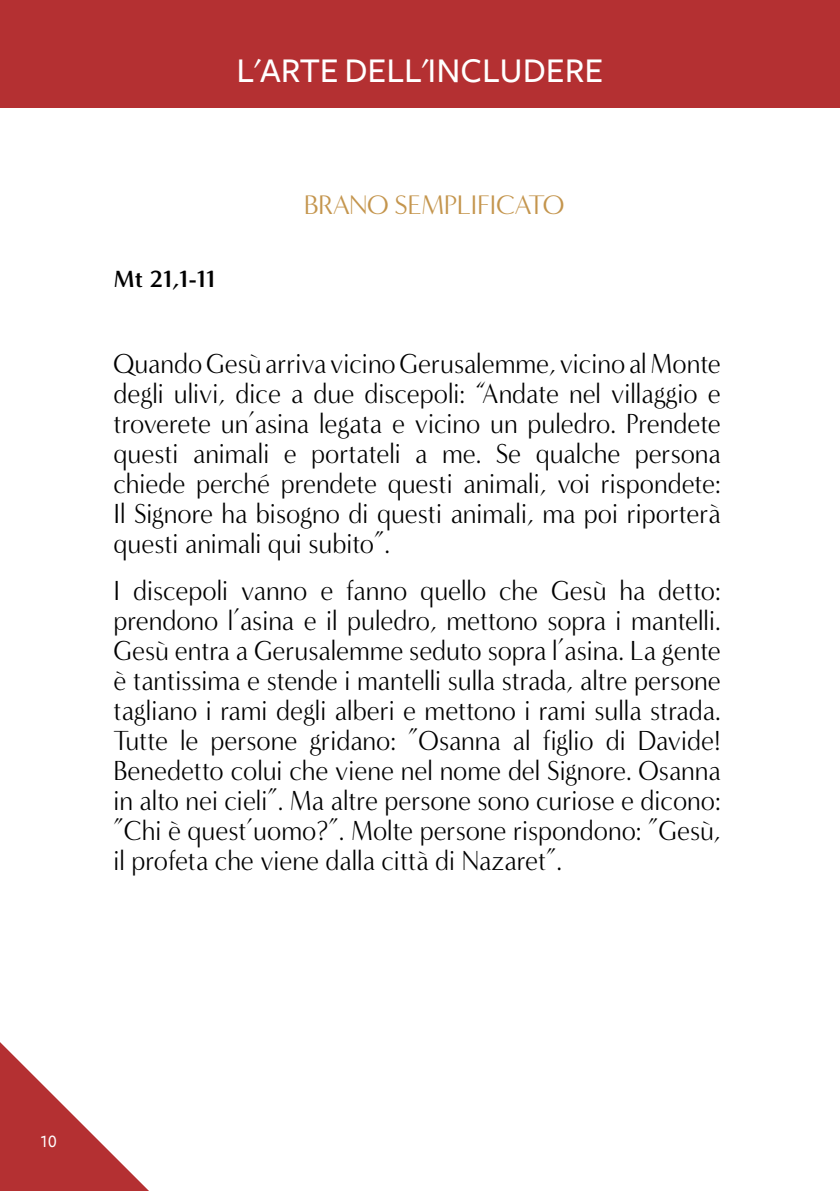
<style>
.page{position:relative;width:840px;height:1191px;background:#fff}
.page>*{position:absolute;margin:0;border:0;box-sizing:border-box;transform-origin:0 0}
.t1{font:36px "Freight Sans Medium SC";color:#fff}
.t2{font:28.4px/30px "Minerva Modern";color:#000;text-align:justify;scale:.92 1}
.t3{font:27.6px "Minerva Modern";letter-spacing:-.02em;color:#c4954d}
.t4{font:700 24px "Minerva Modern";color:#000}
.t5{font:18px "Freight Sans Medium SC";color:#fff;scale:.95 1}
</style>
<div class="page">
<svg style="left:0;top:1042px;width:149px;height:149px"></svg>
<div style="left:0;top:0;width:839px;height:108px;background:#b43032"></div>
<p class="t1" style="left:236px;top:51px;width:368px">L'ARTE DELL'INCLUDERE</p>
<p class="t4" style="left:113px;top:264px;width:103px">Mt 21,1-11</p>
<p class="t3" style="left:303px;top:188px;width:19px">BRANO</p>
<p class="t3" style="left:394px;top:188px;width:97px">SE MPLI FICATO</p>
<p class="t2" style="left:113px;top:349px;width:661px">Quando Gesù arriva vicino Gerusalemme, vicino al Monte degli ulivi, dice a due discepoli: “Andate nel villaggio e troverete un’asina legata e vicino un puledro. Prendete questi animali e portateli a me. Se qualche persona chiede perché prendete questi animali, voi rispondete:<br>Il Signore ha bisogno di questi animali, ma poi riporterà questi animali qui subito”.</p>
<p class="t2" style="left:113px;top:576px;width:661px">I discepoli vanno e fanno quello che Gesù ha detto: prendono l’asina e il puledro, mettono sopra i mantelli.<br>Gesù entra a Gerusalemme seduto sopra l’asina. La gente è tantissima e stende i mantelli sulla strada, altre persone tagliano i rami degli alberi e mettono i rami sulla strada.<br>Tutte le persone gridano: ”Osanna al figlio di Davide!<br>Benedetto colui che viene nel nome del Signore. Osanna in alto nei cieli”. Ma altre persone sono curiose e dicono: ”Chi è quest’uomo?”. Molte persone rispondono: ”Gesù, il profeta che viene dalla città di Nazaret”.</p>
<p class="t5" style="left:40px;top:1131px;width:20px">10</p>
</div>
